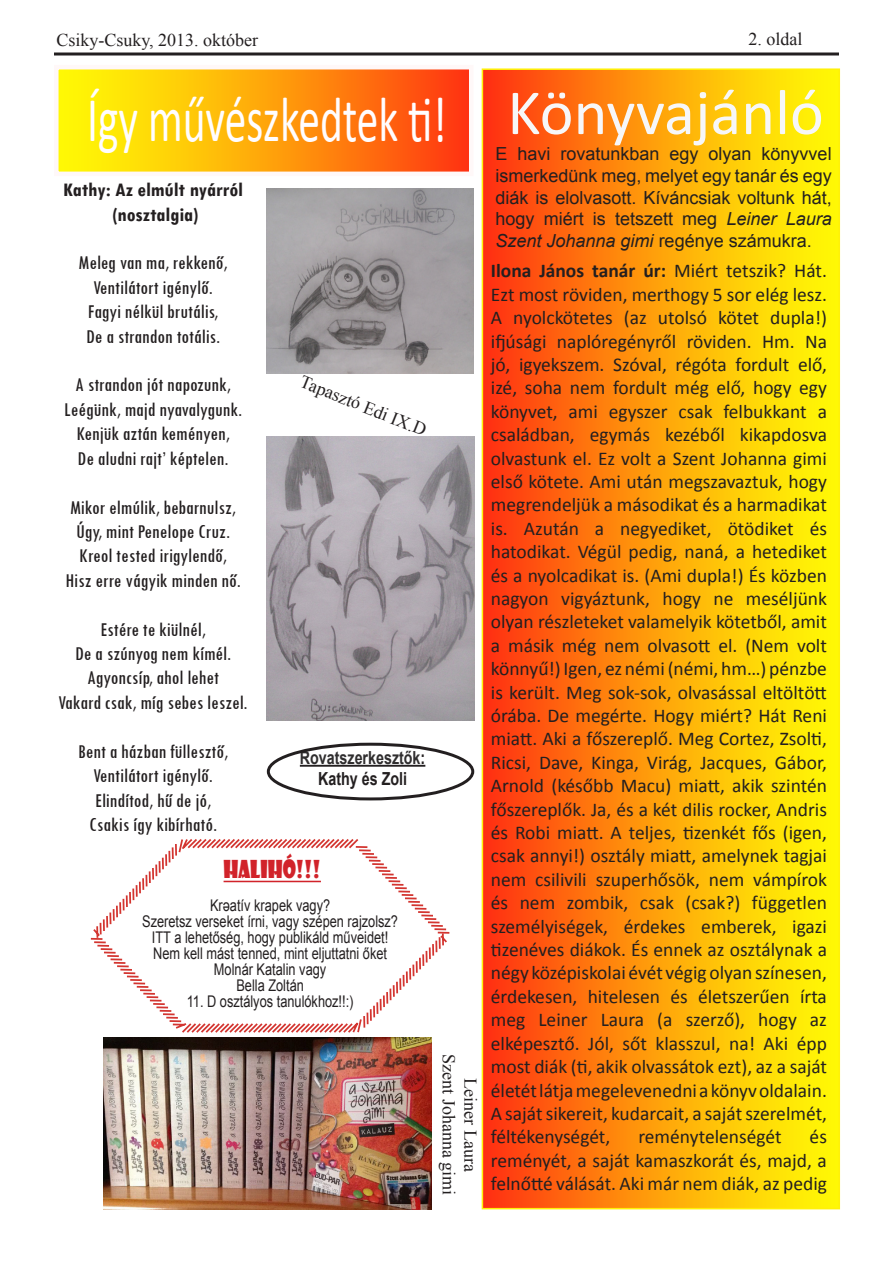
<style>
.page{position:relative;width:893px;height:1263px;background:#fff}
.page>*{position:absolute;margin:0;border:0;box-sizing:border-box;transform-origin:0 0}
.t1{font:64.65px "Calibri";color:#f7f7f8}
.t2{font:64.5px "Calibri";color:#fffdff;scale:.67 1}
.t3{font:24.15px "Showcard Gothic";color:#d1232a;scale:.79 1}
.t4{font:condensed 20.4px/24.5px "Tw Cen";color:#231f20;text-align:center}
.t5{font:700 condensed 20.4px/24.5px "Tw Cen";color:#231f20;text-align:center}
.t6{font:19.5px/23.4px "Calibri";color:#231f20;text-align:justify}
.t7{font:18px/21.6px "Arial";color:#231f20;text-align:justify}
.t8{font:18px/21.6px "Times New Roman";color:#231f20;text-align:center}
.t9{font:700 18px/21px "Arial";color:#2f2d2e;text-align:center;scale:.79 1}
.t10{font:16.05px/16px "Arial";color:#231f20;text-align:center;scale:.79 1}
.s1{color:#231f20}
.s2{font-style:italic}
.s3{font-weight:700}
</style>
<div class="page">
<div style="left:482px;top:69px;width:357px;height:1140px;background:linear-gradient(to right,#ff3511,#ffff04)"></div>
<div style="left:482px;top:68px;width:358px;height:1141px;border:2px solid #fff109"></div>
<div style="left:56px;top:67px;width:415px;height:107px;background:linear-gradient(to right,#ffff04,#ff3911)"></div>
<div style="left:54px;top:65px;width:419px;height:111px;border:4px solid #fff8f8"></div>
<img style="left:103px;top:1037px;width:328px;height:173px">
<img style="left:267px;top:436px;width:207px;height:284px">
<img style="left:267px;top:189px;width:206px;height:184px">
<hr style="left:54px;top:53px;width:785px;height:3px;background:#231f20">
<svg style="left:90px;top:839px;width:360px;height:194px"></svg>
<hr style="left:300px;top:765px;width:125px;height:2px;background:#231f20">
<div style="left:267px;top:743px;width:207px;height:57px;border:3px solid #231f20;border-radius:50%"></div>
<p class="t8" style="left:56px;top:29px;width:203px">Csiky-Csuky, 2013. október</p>
<p class="t8" style="left:748px;top:28px;width:55px">2. oldal</p>
<h2 class="t2" style="left:87px;top:79px;width:538px">Így művészkedtek ti!</h2>
<p class="t5" style="left:63px;top:177px;width:181px">Kathy: Az elmúlt nyárról (nosztalgia)</p>
<p class="t4" style="left:79px;top:250px;width:150px">Meleg van ma, rekkenő,<br>Ventilátort igénylő.<br>Fagyi nélkül brutális,<br>De a strandon totális.</p>
<p class="t4" style="left:64px;top:372px;width:179px">A strandon jót napozunk,<br>Leégünk, majd nyavalygunk.<br>Kenjük aztán keményen,<br>De aludni rajt’ képtelen.</p>
<p class="t4" style="left:65px;top:494px;width:177px">Mikor elmúlik, bebarnulsz,<br>Úgy, mint Penelope Cruz.<br>Kreol tested irigylendő,<br>Hisz erre vágyik minden nő.</p>
<p class="t4" style="left:59px;top:616px;width:190px">Estére te kiülnél,<br>De a szúnyog nem kímél.<br>Agyoncsíp, ahol lehet<br>Vakard csak, míg sebes leszel.</p>
<p class="t4" style="left:78px;top:739px;width:151px">Bent a házban füllesztő,<br>Ventilátort igénylő.<br>Elindítod, hű de jó,<br>Csakis így kibírható.</p>
<p class="t8" style="left:305px;top:370px;width:136px;rotate:22deg">Tapasztó Edi IX.D</p>
<p class="t9" style="left:300px;top:748px;width:160px">Rovatszerkesztők<span class="s1">:<br>Kathy és Zoli</span></p>
<p class="t3" style="left:224px;top:853px;width:125px">HALIHÓ!!!</p>
<p class="t10" style="left:142px;top:897px;width:325px">Krәatív krapek vagy?<br>Szeretsz verseket írni, vagy szépen rajzolsz?<br>ITT a lehetőség, hogy publikáld műveidet!<br>Nem kell mást tenned, mint eljuttatni őket<br>Molnár Katalin vagy<br>Bella Zoltán</p>
<p class="t10" style="left:187px;top:994px;width:213px">11. D osztályos tanulókhoz!!:)</p>
<p class="t8" style="left:482px;top:1054px;width:142px;rotate:90deg">Leiner Laura<br>Szent Johanna gimi</p>
<h1 class="t1" style="left:507px;top:72px;width:318px">Könyvajánló</h1>
<p class="t7" style="left:496px;top:143px;width:338px">E havi rovatunkban egy olyan könyvvel ismerkedünk meg, melyet egy tanár és egy diák is elolvasott. Kíváncsiak voltunk hát, hogy miért is tetszett meg <span class="s2">Leiner Laura Szent Johanna gimi</span> regénye számukra.</p>
<p class="t6" style="left:491px;top:259px;width:338px"><span class="s3">Ilona János tanár úr:</span> Miért tetszik? Hát.<br>Ezt most röviden, merthogy 5 sor elég lesz.<br>A nyolckötetes (az utolsó kötet dupla!) ifjúsági naplóregényről röviden. Hm. Na jó, igyekszem. Szóval, régóta fordult elő, izé, soha nem fordult még elő, hogy egy könyvet, ami egyszer csak felbukkant a családban, egymás kezéből kikapdosva olvastunk el. Ez volt a Szent Johanna gimi első kötete. Ami után megszavaztuk, hogy megrendeljük a másodikat és a harmadikat is. Azután a negyediket, ötödiket és hatodikat. Végül pedig, naná, a hetediket és a nyolcadikat is. (Ami dupla!) És közben nagyon vigyáztunk, hogy ne meséljünk olyan részleteket valamelyik kötetből, amit a másik még nem olvasott el. (Nem volt könnyű!) Igen, ez némi (némi, hm…) pénzbe is került. Meg sok-sok, olvasással eltöltött órába. De megérte. Hogy miért? Hát Reni miatt. Aki a főszereplő. Meg Cortez, Zsolti, Ricsi, Dave, Kinga, Virág, Jacques, Gábor, Arnold (később Macu) miatt, akik szintén főszereplők. Ja, és a két dilis rocker, Andris és Robi miatt. A teljes, tizenkét fős (igen, csak annyi!) osztály miatt, amelynek tagjai nem csilivili szuperhősök, nem vámpírok és nem zombik, csak (csak?) független személyiségek, érdekes emberek, igazi tizenéves diákok. És ennek az osztálynak a négy középiskolai évét végig olyan színesen, érdekesen, hitelesen és életszerűen írta meg Leiner Laura (a szerző), hogy az elképesztő. Jól, sőt klasszul, na! Aki épp most diák (ti, akik olvassátok ezt), az a saját életét látja megelevenedni a könyv oldalain.<br>A saját sikereit, kudarcait, a saját szerelmét, féltékenységét,</p>
<p class="t6" style="left:491px;top:1125px;width:338px;text-indent:319px">és reményét, a saját kamaszkorát és, majd, a felnőtté válását. Aki már nem diák, az pedig</p>
<p class="t6" style="left:638px;top:1125px;width:145px">reménytelenségét</p>
</div>
